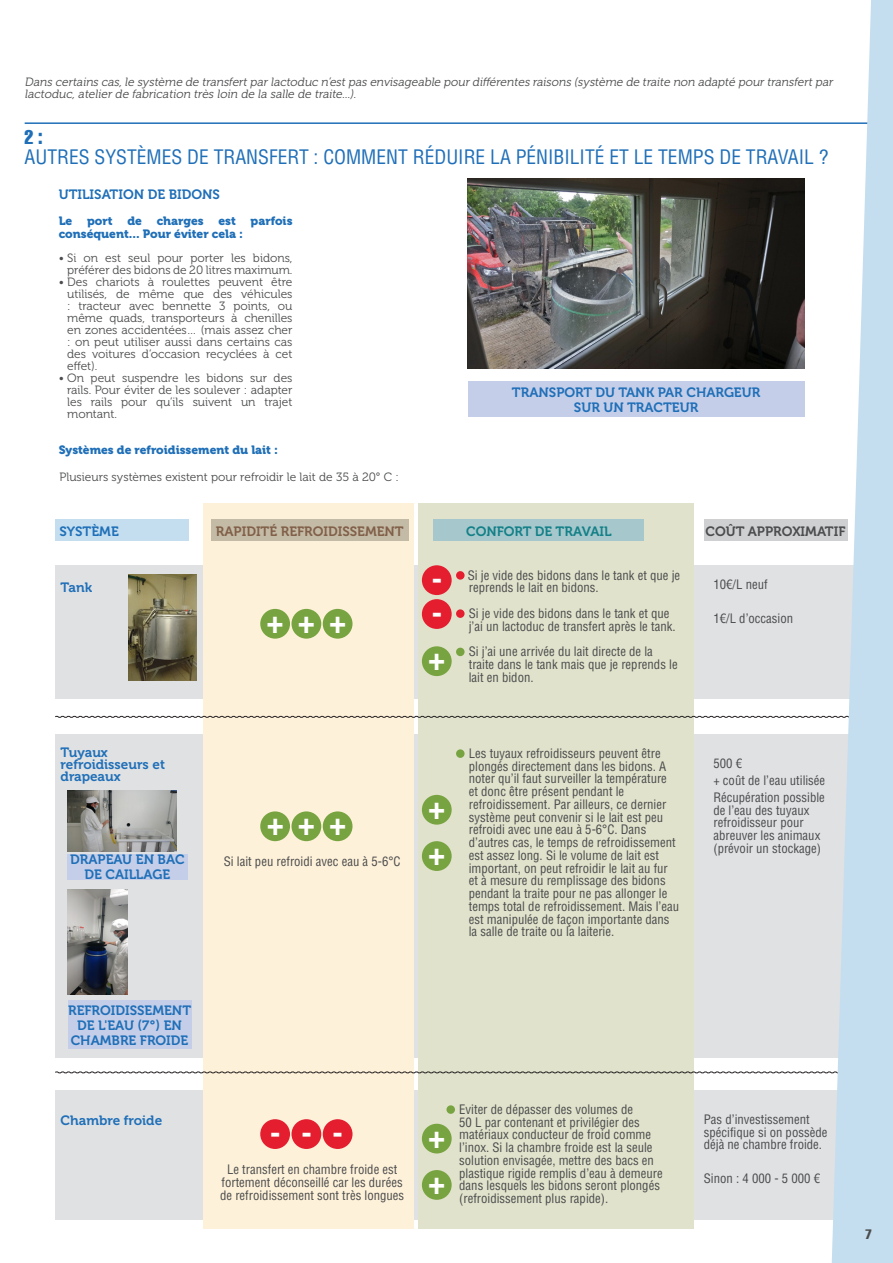
<style>
.page{position:relative;width:893px;height:1263px;background:#fff}
.page>*{position:absolute;margin:0;border:0;box-sizing:border-box;transform-origin:0 0}
.t1{font:700 condensed 33px "Helvetica LT Std";color:#fff}
.t2{font:condensed 19.5px "Helvetica LT Std";color:#1f6fb8}
.t3{font:19.5px "Helvetica LT Std Comp";color:#1f6fb8}
.t4{font:13.5px/15px "Museo 700";color:#1f6fb8;text-align:center}
.t5{font:13.5px "Museo 700";color:#816049}
.t6{font:13.5px "Museo 700";color:#4b4c4d}
.t7{font:13.5px "Museo 700";color:#148087}
.t8{font:13.5px "Helvetica LT Std Comp";color:#4b4c4d}
.t9{font:condensed 12.75px/12.8px "Helvetica LT Std";color:#4b4c4d}
.t10{font:12px/12px "Museo 300";color:#4b4c4d;text-align:justify}
.t11{font:italic 12px/12px "Museo 300";color:#4b4c4d}
.t12{font:12px/13.5px "Museo 900";color:#1f6fb8}
</style>
<div class="page">
<div style="left:55px;top:1090px;width:838px;height:129px;background:#e0e1e3"></div>
<hr style="left:25px;top:122px;width:868px;height:2px;background:#1f6fb8">
<div style="left:468px;top:382px;width:336px;height:35px;background:#c4cee8"></div>
<img style="left:468px;top:179px;width:336px;height:190px">
<div style="left:55px;top:565px;width:838px;height:134px;background:#e0e1e3"></div>
<div style="left:55px;top:734px;width:838px;height:323px;background:#e0e1e3"></div>
<div style="left:203px;top:504px;width:211px;height:725px;background:#fef1d9"></div>
<div style="left:419px;top:504px;width:275px;height:725px;background:#e0e2cb"></div>
<div style="left:55px;top:520px;width:134px;height:21px;background:#c4deef"></div>
<div style="left:704px;top:520px;width:143px;height:21px;background:#cfd0d2"></div>
<div style="left:211px;top:520px;width:197px;height:21px;background:#c4bba7"></div>
<div style="left:456px;top:571px;width:9px;height:9px;background:#e41d2f;border-radius:50%"></div>
<div style="left:456px;top:609px;width:9px;height:9px;background:#e41d2f;border-radius:50%"></div>
<div style="left:456px;top:648px;width:9px;height:8px;background:#78a341;border-radius:50%"></div>
<div style="left:434px;top:520px;width:210px;height:21px;background:#a6c8cd"></div>
<svg style="left:55px;top:715px;width:777px;height:3px"></svg>
<img style="left:129px;top:574px;width:68px;height:107px">
<div style="left:422px;top:565px;width:30px;height:30px;background:#e41d2f;border-radius:50%"></div>
<div style="left:260px;top:609px;width:30px;height:30px;background:#78a341;border-radius:50%"></div>
<div style="left:291px;top:609px;width:30px;height:30px;background:#78a341;border-radius:50%"></div>
<div style="left:323px;top:609px;width:30px;height:30px;background:#78a341;border-radius:50%"></div>
<div style="left:422px;top:599px;width:30px;height:30px;background:#e41d2f;border-radius:50%"></div>
<div style="left:422px;top:646px;width:30px;height:30px;background:#78a341;border-radius:50%"></div>
<div style="left:456px;top:749px;width:9px;height:9px;background:#78a341;border-radius:50%"></div>
<div style="left:260px;top:811px;width:30px;height:30px;background:#78a341;border-radius:50%"></div>
<div style="left:291px;top:811px;width:30px;height:30px;background:#78a341;border-radius:50%"></div>
<div style="left:323px;top:811px;width:30px;height:30px;background:#78a341;border-radius:50%"></div>
<div style="left:422px;top:841px;width:30px;height:30px;background:#78a341;border-radius:50%"></div>
<img style="left:68px;top:889px;width:60px;height:106px">
<div style="left:422px;top:795px;width:30px;height:30px;background:#78a341;border-radius:50%"></div>
<div style="left:446px;top:1105px;width:9px;height:9px;background:#78a341;border-radius:50%"></div>
<div style="left:260px;top:1119px;width:30px;height:30px;background:#e41d2f;border-radius:50%"></div>
<div style="left:291px;top:1119px;width:30px;height:30px;background:#e41d2f;border-radius:50%"></div>
<div style="left:323px;top:1119px;width:30px;height:30px;background:#e41d2f;border-radius:50%"></div>
<div style="left:422px;top:1170px;width:30px;height:30px;background:#78a341;border-radius:50%"></div>
<div style="left:422px;top:1124px;width:30px;height:29px;background:#78a341;border-radius:50%"></div>
<svg style="left:55px;top:1071px;width:777px;height:3px"></svg>
<svg style="left:832px;top:0;width:61px;height:1263px;fill:#c4deef"></svg>
<img style="left:68px;top:790px;width:108px;height:61px">
<div style="left:67px;top:854px;width:121px;height:25px;background:#c4cee8"></div>
<div style="left:68px;top:1000px;width:123px;height:48px;background:#c4cee8"></div>
<p class="t11" style="left:25px;top:76px;width:812px">Dans certains cas,le système de transfertparlactoduc n’estpas envisageable pourdifférentes raisons (système de traite non adapté pourtransfertpar lactoduc, atelier de fabrication très loin de la salle de traite...).</p>
<p class="t3" style="left:25px;top:124px;width:20px">2 :</p>
<p class="t2" style="left:25px;top:145px;width:805px">AUTRES SYSTÈMES DE TRANSFERT : COMMENT RÉDUIRE LA PÉNIBILITÉ ET LE TEMPS DE TRAVAIL ?</p>
<p class="t4" style="left:59px;top:187px;width:163px">UTILISATION DE BIDONS</p>
<p class="t12" style="left:59px;top:214px;width:235px">Le port de charges est parfois conséquent... Pour éviter cela :</p>
<p class="t10" style="left:59px;top:252px;width:235px;text-align:right">• Si on est seul pour porter les bidons, préférer des bidons de 20 litres maximum.</p>
<p class="t10" style="left:67px;top:276px;width:227px;text-indent:-9px">• Des chariots à roulettes peuvent être utilisés, de même que des véhicules : tracteur avec bennette 3 points, ou même quads, transporteurs à chenilles en zones accidentées… (mais assez cher : on peut utiliser aussi dans certains cas des voitures d’occasion recyclées à cet effet).</p>
<p class="t10" style="left:67px;top:372px;width:227px;text-indent:-9px">• On peut suspendre les bidons sur des rails. Pour éviter de les soulever : adapter les rails pour qu’ils suivent un trajet montant.</p>
<p class="t12" style="left:59px;top:444px;width:221px">Systèmes de refroidissement du lait :</p>
<p class="t4" style="left:512px;top:385px;width:250px">TRANSPORT DU TANK PAR CHARGEUR<br>SUR UN TRACTEUR</p>
<p class="t10" style="left:60px;top:471px;width:341px">Plusieurs systèmes existent pour refroidir le lait de 35 à 20° C :</p>
<p class="t4" style="left:60px;top:523px;width:61px">SYSTÈME</p>
<p class="t4" style="left:61px;top:580px;width:33px">Tank</p>
<p class="t5" style="left:216px;top:523px;width:189px">RAPIDITÉ REFROIDISSEMENT</p>
<p class="t6" style="left:705px;top:523px;width:141px">COÛT APPROXIMATIF</p>
<p class="t9" style="left:468px;top:568px;width:214px">Si je vide des bidons dans le tank et que je reprends le lait en bidons.</p>
<p class="t9" style="left:469px;top:607px;width:208px">Si je vide des bidons dans le tank et que j’ai un lactoduc de transfert après le tank.</p>
<p class="t9" style="left:469px;top:645px;width:210px">Si j’ai une arrivée du lait directe de la traite dans le tank mais que je reprends le lait en bidon.</p>
<p class="t7" style="left:466px;top:523px;width:147px">CONFORT DE TRAVAIL</p>
<p class="t1" style="left:431px;top:558px;width:12px">-</p>
<p class="t9" style="left:713px;top:578px;width:56px">10€/L neuf</p>
<p class="t9" style="left:713px;top:612px;width:81px">1€/L d’occasion</p>
<p class="t1" style="left:431px;top:592px;width:12px">-</p>
<p class="t1" style="left:429px;top:637px;width:18px">+</p>
<p class="t1" style="left:267px;top:600px;width:81px">+ + +</p>
<p class="t4" style="left:61px;top:747px;width:106px;line-height:12px;text-align:left">Tuyaux refroidisseurs et drapeaux</p>
<p class="t4" style="left:70px;top:852px;width:116px">DRAPEAU EN BAC<br>DE CAILLAGE</p>
<p class="t1" style="left:267px;top:802px;width:81px">+ + +</p>
<p class="t9" style="left:224px;top:855px;width:178px">Si lait peu refroidi avec eau à 5-6°C</p>
<p class="t1" style="left:429px;top:786px;width:18px">+</p>
<p class="t1" style="left:429px;top:832px;width:18px">+</p>
<p class="t9" style="left:469px;top:747px;width:212px">Les tuyaux refroidisseurs peuvent être plongés directement dans les bidons. A noter qu’il faut surveiller la température et donc être présent pendant le refroidissement. Par ailleurs, ce dernier système peut convenir si le lait est peu refroidi avec une eau à 5-6°C. Dans d’autres cas, le temps de refroidissement est assez long. Si le volume de lait est important, on peut refroidir le lait au fur et à mesure du remplissage des bidons pendant la traite pour ne pas allonger le temps total de refroidissement. Mais l’eau est manipulée de façon importante dans la salle de traite ou la laiterie.</p>
<p class="t9" style="left:713px;top:757px;width:30px">500 €</p>
<p class="t9" style="left:713px;top:774px;width:113px">+ coût de l’eau utilisée</p>
<p class="t9" style="left:713px;top:791px;width:113px">Récupération possible de l’eau des tuyaux refroidisseur pour abreuver les animaux (prévoir un stockage)</p>
<p class="t4" style="left:68px;top:1002px;width:124px">REFROIDISSEMENT<br>DE L'EAU (7°) EN<br>CHAMBRE FROIDE</p>
<p class="t4" style="left:61px;top:1113px;width:103px">Chambre froide</p>
<p class="t1" style="left:270px;top:1112px;width:12px">-</p>
<p class="t1" style="left:301px;top:1112px;width:12px">-</p>
<p class="t1" style="left:332px;top:1112px;width:12px">-</p>
<p class="t9" style="left:220px;top:1163px;width:186px;text-align:center">Le transfert en chambre froide est fortement déconseillé car les durées de refroidissement sont très longues</p>
<p class="t1" style="left:429px;top:1115px;width:18px">+</p>
<p class="t1" style="left:429px;top:1161px;width:18px">+</p>
<p class="t9" style="left:459px;top:1103px;width:205px">Eviter de dépasser des volumes de<br>50 L par contenant et privilégier des matériaux conducteur de froid comme l’inox. Si la chambre froide est la seule solution envisagée, mettre des bacs en plastique rigide remplis d’eau à demeure dans lesquels les bidons seront plongés (refroidissement plus rapide).</p>
<p class="t9" style="left:704px;top:1113px;width:125px">Pas d’investissement spécifique si on possède déjà ne chambre froide.</p>
<p class="t9" style="left:704px;top:1172px;width:118px">Sinon : 4 000 - 5 000 €</p>
<p class="t8" style="left:865px;top:1225px;width:8px">7</p>
</div>
